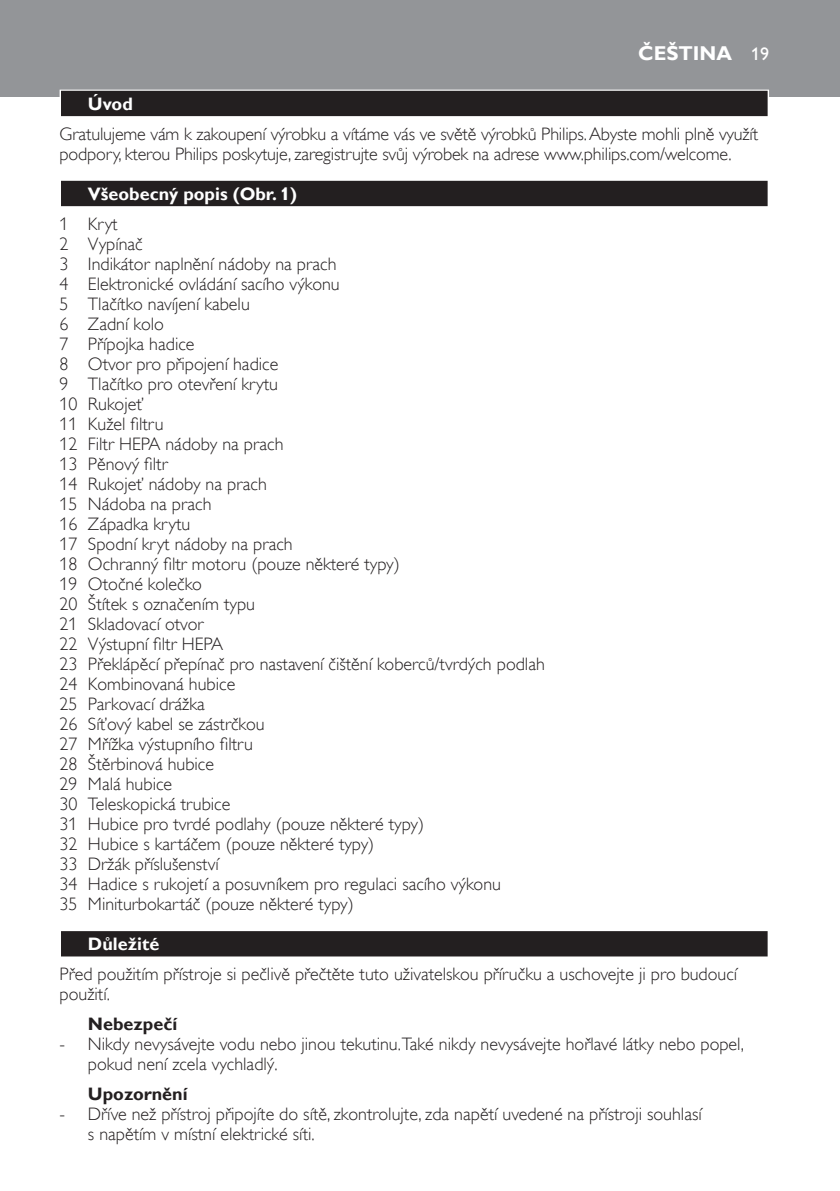
<style>
.page{position:relative;width:840px;height:1191px;background:#fff}
.page>*{position:absolute;margin:0;border:0;box-sizing:border-box;transform-origin:0 0}
.t1{font:700 20px "Gill Sans Alt One WGL";color:#fff}
.t2{font:18px/20px "Gill Sans Alt One WGL Light";color:#231f20}
.t3{font:700 18px "Gill Sans Alt One WGL";color:#fff}
.t4{font:700 18px "Gill Sans Alt One WGL";color:#231f20}
.t5{font:18px "Gill Sans Alt One WGL";color:#fff}
</style>
<div class="page">
<div style="left:0;top:0;width:839px;height:96px;background:#939598"></div>
<div style="left:60px;top:90px;width:708px;height:28px;background:#e4e3e3"></div>
<div style="left:61px;top:91px;width:706px;height:25px;background:#231f20"></div>
<div style="left:60px;top:180px;width:708px;height:28px;background:#dbdadb"></div>
<div style="left:61px;top:181px;width:706px;height:25px;background:#231f20"></div>
<div style="left:60px;top:930px;width:708px;height:28px;background:#939191"></div>
<div style="left:61px;top:931px;width:706px;height:25px;background:#231f20"></div>
<p class="t1" style="left:638px;top:40px;width:95px">Čeština</p>
<p class="t5" style="left:750px;top:42px;width:19px">19</p>
<p class="t3" style="left:88px;top:92px;width:46px">Úvod</p>
<p class="t2" style="left:60px;top:124px;width:699px">Gratulujeme vám k zakoupení výrobku a vítáme vás ve světě výrobků Philips. Abyste mohli plně využít podpory, kterou Philips poskytuje, zaregistrujte svůj výrobek na adrese www.philips.com/welcome.</p>
<p class="t3" style="left:88px;top:182px;width:210px">Všeobecný popis (Obr. 1)</p>
<p class="t2" style="left:60px;top:214px;width:486px">1 Kryt<br>2 Vypínač<br>3 Indikátor naplnění nádoby na prach<br>4 Elektronické ovládání sacího výkonu<br>5 Tlačítko navíjení kabelu<br>6 Zadní kolo<br>7 Přípojka hadice<br>8 Otvor pro připojení hadice<br>9 Tlačítko pro otevření krytu<br>10 Rukojeť<br>11 Kužel filtru<br>12 Filtr HEPA nádoby na prach<br>13 Pěnový filtr<br>14 Rukojeť nádoby na prach<br>15 Nádoba na prach<br>16 Západka krytu<br>17 Spodní kryt nádoby na prach<br>18 Ochranný filtr motoru (pouze některé typy)<br>19 Otočné kolečko<br>20 Štítek s označením typu<br>21 Skladovací otvor<br>22 Výstupní filtr HEPA<br>23 Překlápěcí přepínač pro nastavení čištění koberců/tvrdých podlah<br>24 Kombinovaná hubice<br>25 Parkovací drážka<br>26 Síťový kabel se zástrčkou<br>27 Mřížka výstupního filtru<br>28 Štěrbinová hubice<br>29 Malá hubice<br>30 Teleskopická trubice<br>31 Hubice pro tvrdé podlahy (pouze některé typy)<br>32 Hubice s kartáčem (pouze některé typy)<br>33 Držák příslušenství<br>34 Hadice s rukojetí a posuvníkem pro regulaci sacího výkonu<br>35 Miniturbokartáč (pouze některé typy)</p>
<p class="t3" style="left:88px;top:932px;width:73px">Důležité</p>
<p class="t2" style="left:60px;top:964px;width:678px">Před použitím přístroje si pečlivě přečtěte tuto uživatelskou příručku a uschovejte ji pro budoucí použití.</p>
<p class="t4" style="left:88px;top:1012px;width:91px">Nebezpečí</p>
<p class="t2" style="left:88px;top:1034px;width:657px;text-indent:-28px">- Nikdy nevysávejte vodu nebo jinou tekutinu.Také nikdy nevysávejte hořlavé látky nebo popel, pokud není zcela vychladlý.</p>
<p class="t4" style="left:88px;top:1082px;width:101px">Upozornění</p>
<p class="t2" style="left:88px;top:1104px;width:615px;text-indent:-28px">- Dříve než přístroj připojíte do sítě, zkontrolujte, zda napětí uvedené na přístroji souhlasí s napětím v místní elektrické síti.</p>
</div>
